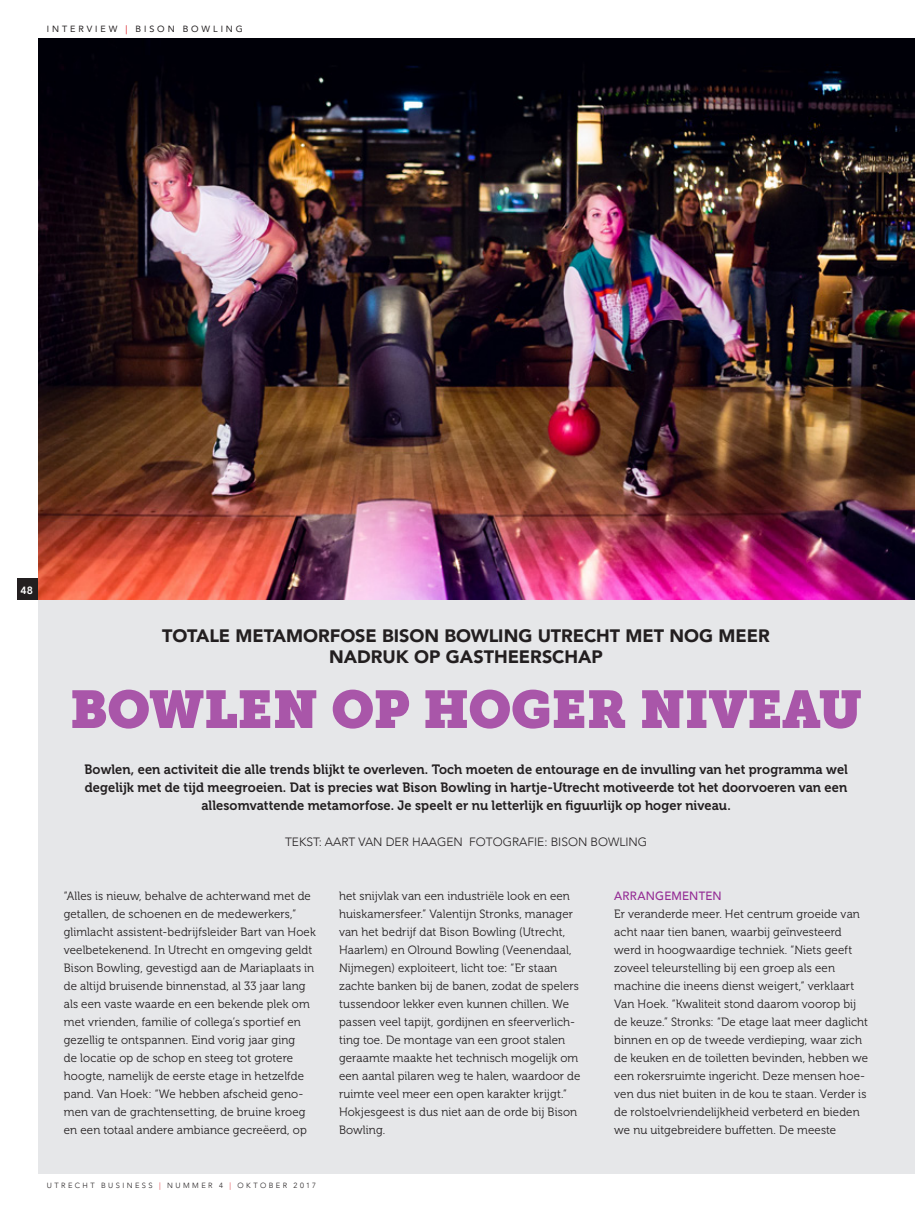
<style>
.page{position:relative;width:915px;height:1212px;background:#fff}
.page>*{position:absolute;margin:0;border:0;box-sizing:border-box;transform-origin:0 0}
.t1{font:52.5px "Museo Slab";letter-spacing:-.01em;color:#a956a9}
.t2{font:900 18px/21px "Avenir";letter-spacing:-.005em;color:#231f20;text-align:center}
.t3{font:13.5px/18px "Museo 700";letter-spacing:.005em;color:#231f20;text-align:center;scale:.95 1}
.t4{font:500 13.5px "Avenir";color:#fff}
.t5{font:12px/18px "Museo 300";letter-spacing:.01em;color:#231f20;scale:.96 1}
.t6{font:300 12px "Avenir";color:#231f20}
.t7{font:500 12px "Avenir";letter-spacing:.015em;color:#942b94;scale:.96 1}
.t8{font:9px "Avenir";letter-spacing:.325em;color:#231f20}
.t9{font:300 7.5px "Avenir";letter-spacing:.32em;color:#231f20}
.s1{color:#d81c23}
.s2{font-weight:800;font-size:10.5px}
</style>
<div class="page">
<hr style="left:914px;top:38px;width:1px;height:1136px;background:#e6e7e9">
<div style="left:38px;top:38px;width:876px;height:1136px;background:#e6e7e9"></div>
<div style="left:17px;top:578px;width:21px;height:22px;background:#231f20"></div>
<img style="left:38px;top:38px;width:876px;height:562px">
<p class="t8" style="left:47px;top:22px;width:197px">INTERVIEW <span class="s1">|</span> BISON BOWLING</p>
<p class="t4" style="left:18px;top:578px;width:17px">48<span class="s2">48</span></p>
<h2 class="t2" style="left:162px;top:625px;width:608px">TOTALE METAMORFOSE BISON BOWLING UTRECHT MET NOG MEER<br>NADRUK OP GASTHEERSCHAP</h2>
<h1 class="t1" style="left:70px;top:678px;width:793px">BOWLEN OP HOGER NIVEAU</h1>
<p class="t3" style="left:84px;top:761px;width:805px">Bowlen, een activiteit die alle trends blijkt te overleven. Toch moeten de entourage en de invulling van het programma wel degelijk met de tijd meegroeien. Dat is precies wat Bison Bowling in hartje-Utrecht motiveerde tot het doorvoeren van een allesomvattende metamorfose. Je speelt er nu letterlijk en figuurlijk op hoger niveau.</p>
<p class="t6" style="left:285px;top:835px;width:363px">TEKST: AART VAN DER HAAGEN FOTOGRAFIE: BISON BOWLING</p>
<p class="t5" style="left:64px;top:887px;width:264px">“Alles is nieuw, behalve de achterwand met de getallen, de schoenen en de medewerkers,” glimlacht assistent-bedrijfsleider Bart van Hoek veelbetekenend. In Utrecht en omgeving geldt Bison Bowling, gevestigd aan de Mariaplaats in de altijd bruisende binnenstad, al 33 jaar lang als een vaste waarde en een bekende plek om met vrienden, familie of collega’s sportief en gezellig te ontspannen. Eind vorig jaar ging<br>de locatie op de schop en steeg tot grotere hoogte, namelijk de eerste etage in hetzelfde pand. Van Hoek: “We hebben afscheid geno&shy;men van de grachtensetting, de bruine kroeg en een totaal andere ambiance gecreëerd, op</p>
<p class="t5" style="left:339px;top:887px;width:253px">het snijvlak van een industriële look en een huiskamersfeer.” Valentijn Stronks, manager van het bedrijf dat Bison Bowling (Utrecht, Haarlem) en Olround Bowling (Veenendaal, Nijmegen) exploiteert, licht toe: “Er staan zachte banken bij de banen, zodat de spelers tussendoor lekker even kunnen chillen. We passen veel tapijt, gordijnen en sfeerverlich&shy;ting toe. De montage van een groot stalen geraamte maakte het technisch mogelijk om een aantal pilaren weg te halen, waardoor de ruimte veel meer een open karakter krijgt.” Hokjesgeest is dus niet aan de orde bij Bison Bowling.</p>
<p class="t7" style="left:614px;top:885px;width:113px">ARRANGEMENTEN</p>
<p class="t5" style="left:614px;top:905px;width:266px">Er veranderde meer. Het centrum groeide van acht naar tien banen, waarbij geïnvesteerd werd in hoogwaardige techniek. “Niets geeft zoveel teleurstelling bij een groep als een machine die ineens dienst weigert,” verklaart Van Hoek. “Kwaliteit stond daarom voorop bij de keuze.” Stronks: “De etage laat meer daglicht binnen en op de tweede verdieping, waar zich de keuken en de toiletten bevinden, hebben we een rokersruimte ingericht. Deze mensen hoe&shy;ven dus niet buiten in de kou te staan. Verder is de rolstoelvriendelijkheid verbeterd en bieden we nu uitgebreidere buffetten. De meeste</p>
<p class="t9" style="left:47px;top:1181px;width:271px">UTRECHT BUSINESS <span class="s1">|</span> NUMMER 4 <span class="s1">|</span> OKTOBER 2017</p>
</div>
